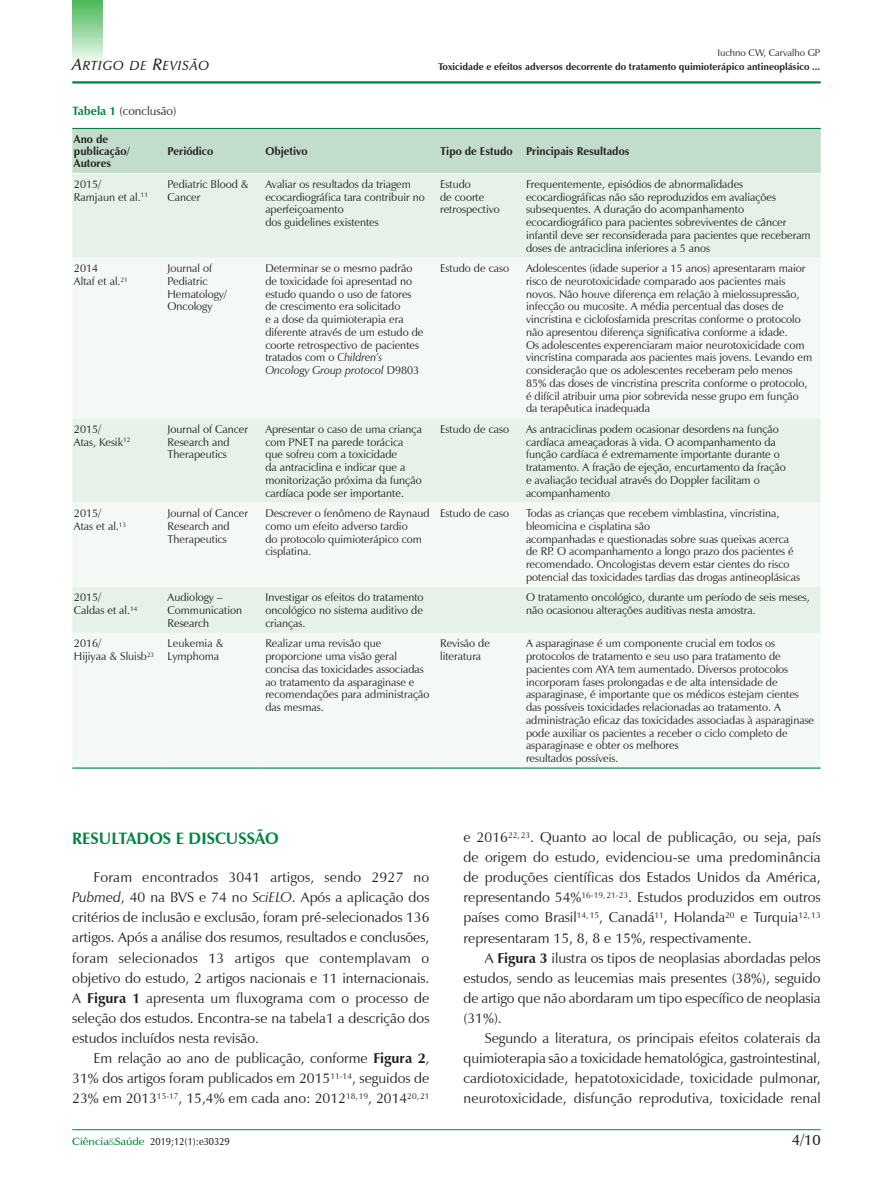
<style>
.page{position:relative;width:893px;height:1191px;background:#fff}
.page>*{position:absolute;margin:0;border:0;box-sizing:border-box;transform-origin:0 0}
.t1{font:700 16.5px "Zapf Humanist 601 BT";color:#008540}
.t2{font:600 15px "Zapf Humanist 601 BT";color:#231f20}
.t3{font:14.25px/20.1px "Zapf Humanist 601 BT";color:#231f20;text-align:justify}
.t4{font:13.2px "Zapf Humanist 601 BT Demi Italic SC800";letter-spacing:.065em;color:#231f20}
.t5{font:12px "Zapf Humanist 601 BT";color:#231f20}
.t6{font:11.25px/12.8px "Zapf Humanist 601 BT";color:#231f20}
.t7{font:700 11.25px/12.5px "Zapf Humanist 601 BT";color:#231f20}
.t8{font:600 10.5px "Zapf Humanist 601 BT";color:#231f20;scale:.9 1}
.t9{font:700 9.75px "Zapf Humanist 601 BT";color:#231f20}
.t10{font:9.75px "Zapf Humanist 601 BT";color:#231f20}
.s1{font-size:16.5px}
.s2{font-weight:700;color:#008540}
.s3{font-style:italic}
.s4{font-weight:700}
.s5{color:#008540}
.s6{color:#71b48c}
</style>
<div class="page">
<hr style="left:72px;top:1129px;width:749px;height:1px;background:#008540">
<hr style="left:72px;top:81px;width:749px;height:2px;background:#008540">
<div style="left:71px;top:9px;width:33px;height:64px;background:#49b857;opacity:.75"></div>
<div style="left:71px;top:0;width:33px;height:35px;background:#49b857;opacity:.75"></div>
<div style="left:72px;top:129px;width:749px;height:44px;background:#c2ddcb"></div>
<div style="left:72px;top:174px;width:749px;height:84px;background:#e5f1e9"></div>
<svg style="left:72px;top:258px;width:749px;height:509px;fill:#f4f9f6"></svg>
<hr style="left:72px;top:767px;width:90px;height:1px;background:#008540">
<hr style="left:162px;top:767px;width:97px;height:1px;background:#008540">
<hr style="left:259px;top:767px;width:177px;height:1px;background:#008540">
<hr style="left:436px;top:767px;width:85px;height:1px;background:#008540">
<hr style="left:521px;top:767px;width:300px;height:1px;background:#008540">
<hr style="left:72px;top:128px;width:749px;height:1px;background:#008540">
<p class="t4" style="left:72px;top:57px;width:138px"><span class="s1">A</span>RTIGO DE <span class="s1">R</span>EVISÃO</p>
<p class="t5" style="left:72px;top:104px;width:106px"><span class="s2">Tabela 1</span> (conclusão)</p>
<p class="t10" style="left:717px;top:47px;width:104px">Iuchno CW, Carvalho GP</p>
<p class="t9" style="left:438px;top:60px;width:384px">Toxicidade e efeitos adversos decorrente do tratamento quimioterápico antineoplásico ...</p>
<p class="t7" style="left:74px;top:132px;width:57px">Ano de publicação/<br>Autores</p>
<p class="t7" style="left:168px;top:145px;width:47px">Periódico</p>
<p class="t7" style="left:265px;top:145px;width:44px">Objetivo</p>
<p class="t7" style="left:440px;top:145px;width:191px">Tipo de Estudo Principais Resultados</p>
<p class="t6" style="left:74px;top:178px;width:76px">2015/<br>Ramjaun et al.<sup>11</sup></p>
<p class="t6" style="left:168px;top:178px;width:83px">Pediatric Blood &amp;<br>Cancer</p>
<p class="t6" style="left:265px;top:178px;width:161px">Avaliar os resultados da triagem ecocardiográfica tara contribuir no aperfeiçoamento<br>dos guidelines existentes</p>
<p class="t6" style="left:440px;top:178px;width:61px">Estudo<br>de coorte retrospectivo</p>
<p class="t6" style="left:526px;top:178px;width:286px">Frequentemente, episódios de abnormalidades ecocardiográficas não são reproduzidos em avaliações subsequentes. A duração do acompanhamento ecocardiográfico para pacientes sobreviventes de câncer infantil deve ser reconsiderada para pacientes que receberam doses de antraciclina inferiores a 5 anos</p>
<p class="t6" style="left:74px;top:262px;width:55px">2014<br>Altaf et al.<sup>21</sup></p>
<p class="t6" style="left:168px;top:262px;width:61px">Journal of<br>Pediatric<br>Hematology/<br>Oncology</p>
<p class="t6" style="left:265px;top:262px;width:160px">Determinar se o mesmo padrão de toxicidade foi apresentad no estudo quando o uso de fatores de crescimento era solicitado<br>e a dose da quimioterapia era diferente através de um estudo de coorte retrospectivo de pacientes tratados com o <span class="s3">Children’s<br>Oncology Group protocol</span> D9803</p>
<p class="t6" style="left:440px;top:262px;width:70px">Estudo de caso</p>
<p class="t6" style="left:526px;top:262px;width:288px">Adolescentes (idade superior a 15 anos) apresentaram maior risco de neurotoxicidade comparado aos pacientes mais novos. Não houve diferença em relação à mielossupressão, infecção ou mucosite. A média percentual das doses de vincristina e ciclofosfamida prescritas conforme o protocolo não apresentou diferença significativa conforme a idade.<br>Os adolescentes experenciaram maior neurotoxicidade com vincristina comparada aos pacientes mais jovens. Levando em consideração que os adolescentes receberam pelo menos 85% das doses de vincristina prescrita conforme o protocolo, é difícil atribuir uma pior sobrevida nesse grupo em função da terapêutica inadequada</p>
<p class="t6" style="left:74px;top:422px;width:58px">2015/<br>Atas, Kesik<sup>12</sup></p>
<p class="t6" style="left:168px;top:422px;width:82px">Journal of Cancer<br>Research and<br>Therapeutics</p>
<p class="t6" style="left:265px;top:422px;width:158px">Apresentar o caso de uma criança com PNET na parede torácica que sofreu com a toxicidade<br>da antraciclina e indicar que a monitorização próxima da função cardíaca pode ser importante.</p>
<p class="t6" style="left:440px;top:422px;width:70px">Estudo de caso</p>
<p class="t6" style="left:526px;top:422px;width:261px">As antraciclinas podem ocasionar desordens na função cardíaca ameaçadoras à vida. O acompanhamento da função cardíaca é extremamente importante durante o tratamento. A fração de ejeção, encurtamento da fração e avaliação tecidual através do Doppler facilitam o acompanhamento</p>
<p class="t6" style="left:74px;top:507px;width:54px">2015/<br>Atas et al.<sup>13</sup></p>
<p class="t6" style="left:168px;top:507px;width:82px">Journal of Cancer<br>Research and<br>Therapeutics</p>
<p class="t6" style="left:265px;top:507px;width:166px">Descrever o fenômeno de Raynaud como um efeito adverso tardio<br>do protocolo quimioterápico com cisplatina.</p>
<p class="t6" style="left:440px;top:507px;width:70px">Estudo de caso</p>
<p class="t6" style="left:526px;top:507px;width:275px">Todas as crianças que recebem vimblastina, vincristina, bleomicina e cisplatina são<br>acompanhadas e questionadas sobre suas queixas acerca de RP. O acompanhamento a longo prazo dos pacientes é recomendado. Oncologistas devem estar cientes do risco potencial das toxicidades tardias das drogas antineoplásicas</p>
<p class="t6" style="left:74px;top:591px;width:65px">2015/<br>Caldas et al.<sup>14</sup></p>
<p class="t6" style="left:168px;top:591px;width:76px">Audiology –<br>Communication<br>Research</p>
<p class="t6" style="left:265px;top:591px;width:160px;text-align:justify">Investigar os efeitos do tratamento oncológico no sistema auditivo de crianças.</p>
<p class="t6" style="left:526px;top:591px;width:285px">O tratamento oncológico, durante um período de seis meses, não ocasionou alterações auditivas nesta amostra.</p>
<p class="t6" style="left:74px;top:637px;width:82px">2016/<br>Hijiyaa &amp; Sluisb<sup>23</sup></p>
<p class="t6" style="left:168px;top:637px;width:57px">Leukemia &amp;<br>Lymphoma</p>
<p class="t6" style="left:265px;top:637px;width:166px">Realizar uma revisão que proporcione uma visão geral concisa das toxicidades associadas ao tratamento da asparaginase e recomendações para administração das mesmas.</p>
<p class="t6" style="left:440px;top:637px;width:51px">Revisão de literatura</p>
<p class="t6" style="left:526px;top:637px;width:290px">A asparaginase é um componente crucial em todos os protocolos de tratamento e seu uso para tratamento de pacientes com AYA tem aumentado. Diversos protocolos incorporam fases prolongadas e de alta intensidade de asparaginase, é importante que os médicos estejam cientes das possíveis toxicidades relacionadas ao tratamento. A administração eficaz das toxicidades associadas à asparaginase pode auxiliar os pacientes a receber o ciclo completo de asparaginase e obter os melhores<br>resultados possíveis.</p>
<h1 class="t1" style="left:72px;top:827px;width:208px">RESULTADOS E DISCUSSÃO</h1>
<p class="t3" style="left:72px;top:867px;width:359px;text-indent:21px">Foram encontrados 3041 artigos, sendo 2927 no <span class="s3">Pubmed</span>, 40 na BVS e 74 no <span class="s3">SciELO</span>. Após a aplicação dos critérios de inclusão e exclusão, foram pré-selecionados 136 artigos. Após a análise dos resumos, resultados e conclusões, foram selecionados 13 artigos que contemplavam o objetivo do estudo, 2 artigos nacionais e 11 internacionais.<br>A <span class="s4">Figura 1</span> apresenta um fluxograma com o processo de seleção dos estudos. Encontra-se na tabela1 a descrição dos estudos incluídos nesta revisão.</p>
<p class="t3" style="left:72px;top:1048px;width:359px;text-indent:21px">Em relação ao ano de publicação, conforme <span class="s4">Figura 2</span>, 31% dos artigos foram publicados em 2015<sup>11-14</sup>, seguidos de 23% em 2013<sup>15-17</sup>, 15,4% em cada ano: 2012<sup>18,19</sup>, 2014<sup>20,21</sup></p>
<p class="t3" style="left:463px;top:827px;width:359px">e 2016<sup>22,23</sup>. Quanto ao local de publicação, ou seja, país de origem do estudo, evidenciou-se uma predominância de produções científicas dos Estados Unidos da América, representando 54%<sup>16-19,21-23</sup>. Estudos produzidos em outros países como Brasil<sup>14,15</sup>, Canadá<sup>11</sup>, Holanda<sup>20</sup> e Turquia<sup>12,13 </sup>representaram 15, 8, 8 e 15%, respectivamente.</p>
<p class="t3" style="left:463px;top:947px;width:359px;text-indent:21px">A <span class="s4">Figura 3</span> ilustra os tipos de neoplasias abordadas pelos estudos, sendo as leucemias mais presentes (38%), seguido de artigo que não abordaram um tipo específico de neoplasia (31%).</p>
<p class="t3" style="left:463px;top:1028px;width:359px;text-indent:21px">Segundo a literatura, os principais efeitos colaterais da quimioterapia são a toxicidade hematológica, gastrointestinal, cardiotoxicidade, hepatotoxicidade, toxicidade pulmonar, neurotoxicidade, disfunção reprodutiva, toxicidade renal</p>
<p class="t8" style="left:72px;top:1134px;width:176px"><span class="s5">Ciência</span><span class="s6">&amp;</span><span class="s5">Saúde</span> 2019;12(1):e30329</p>
<h2 class="t2" style="left:792px;top:1130px;width:30px">4/10</h2>
</div>
